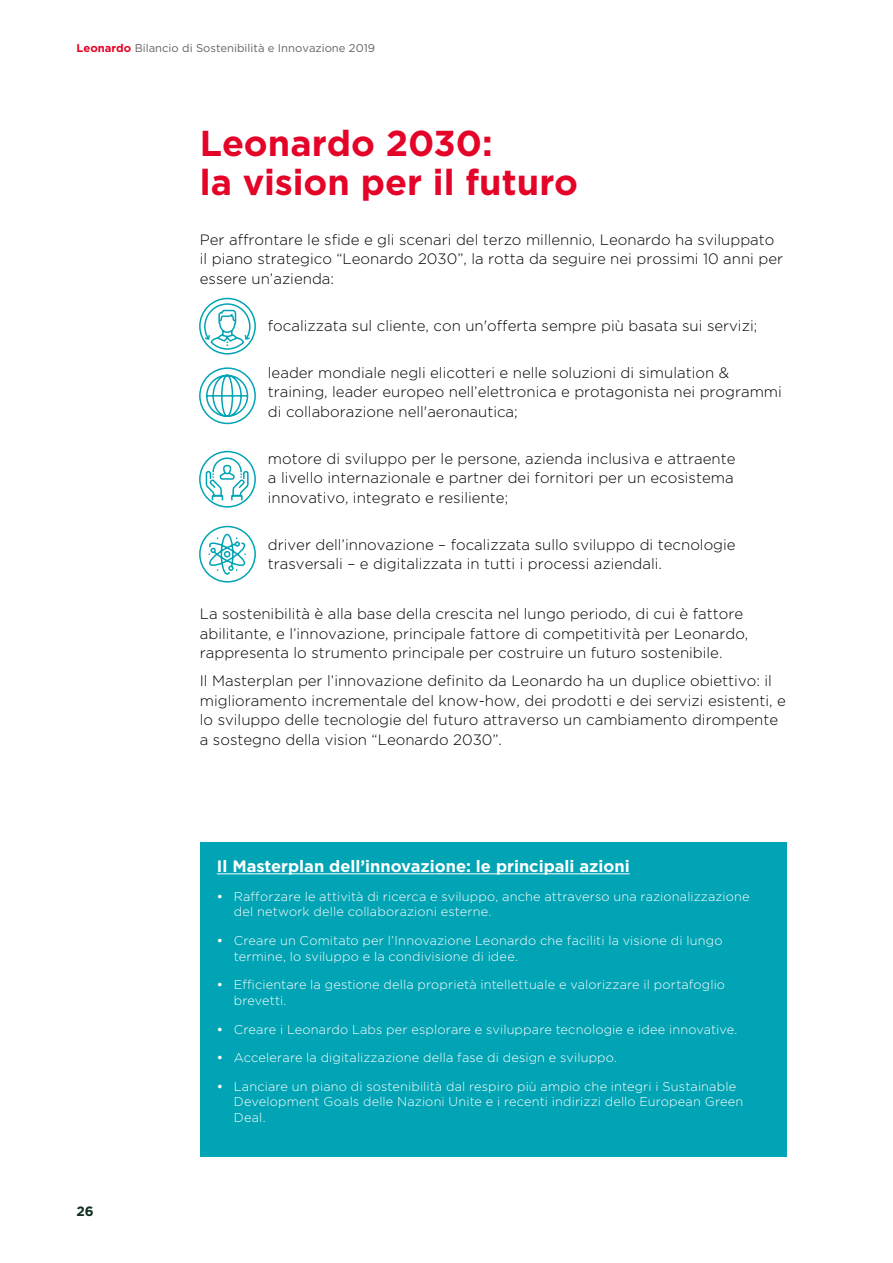
<style>
.page{position:relative;width:893px;height:1263px;background:#fff}
.page>*{position:absolute;margin:0;border:0;box-sizing:border-box;transform-origin:0 0}
.t1{font:700 36px/39px "Gotham";color:#e40428}
.t2{font:700 16.5px "Gotham";color:#fff}
.t3{font:300 15px/19.5px "Gotham";color:#000}
.t4{font:700 13.5px "Gotham";color:#112e21}
.t5{font:300 12.75px/15.8px "Gotham";letter-spacing:.01em;color:#fff}
.t6{font:11.25px "Gotham";color:#646363}
.s1{font-weight:700;color:#e40428}
.s2{font-weight:500}
</style>
<div class="page">
<div style="left:199px;top:298px;width:57px;height:57px;border:2px solid #00a4b4;border-radius:50%"></div>
<svg style="left:203px;top:303px;width:48px;height:47px"></svg>
<div style="left:199px;top:367px;width:57px;height:57px;border:2px solid #00a4b4;border-radius:50%"></div>
<svg style="left:205px;top:374px;width:44px;height:44px"></svg>
<div style="left:199px;top:526px;width:57px;height:57px;border:2px solid #00a4b4;border-radius:50%"></div>
<svg style="left:207px;top:533px;width:41px;height:42px"></svg>
<div style="left:199px;top:451px;width:57px;height:57px;border:2px solid #00a4b4;border-radius:50%"></div>
<svg style="left:204px;top:457px;width:46px;height:45px"></svg>
<div style="left:200px;top:842px;width:587px;height:315px;background:#00a4b4"></div>
<hr style="left:217px;top:873px;width:413px;height:1px;background:#fff">
<p class="t6" style="left:77px;top:40px;width:300px"><span class="s1">Leonardo</span> Bilancio di Sostenibilità e Innovazione 2019</p>
<h1 class="t1" style="left:200px;top:124px;width:380px">Leonardo 2030:<br>la vision per il futuro</h1>
<p class="t3" style="left:200px;top:229px;width:585px">Per affrontare le sfide e gli scenari del terzo millennio, Leonardo ha sviluppato il piano strategico “Leonardo 2030”, la rotta da seguire nei prossimi 10 anni per essere un’azienda:</p>
<p class="t3" style="left:268px;top:315px;width:491px">focalizzata sul cliente, con un'offerta sempre più basata sui servizi;</p>
<p class="t3" style="left:268px;top:362px;width:515px">leader mondiale negli elicotteri e nelle soluzioni di simulation &amp; training, leader europeo nell’elettronica e protagonista nei programmi di collaborazione nell'aeronautica;</p>
<p class="t3" style="left:268px;top:448px;width:469px">motore di sviluppo per le persone, azienda inclusiva e attraente a livello internazionale e partner dei fornitori per un ecosistema innovativo, integrato e resiliente;</p>
<p class="t3" style="left:268px;top:534px;width:469px">driver dell’innovazione – focalizzata sullo sviluppo di tecnologie trasversali – e digitalizzata in tutti i processi aziendali.</p>
<p class="t3" style="left:200px;top:604px;width:550px">La sostenibilità è alla base della crescita nel lungo periodo, di cui è fattore abilitante, e l’innovazione, principale fattore di competitività per Leonardo, rappresenta lo strumento principale per costruire un futuro sostenibile.</p>
<p class="t3" style="left:200px;top:671px;width:587px">Il Masterplan per l’innovazione definito da Leonardo ha un duplice obiettivo: il miglioramento incrementale del know-how, dei prodotti e dei servizi esistenti, e lo sviluppo delle tecnologie del futuro attraverso un cambiamento dirompente a sostegno della vision “Leonardo 2030”.</p>
<p class="t4" style="left:77px;top:1202px;width:19px">26</p>
<p class="t2" style="left:217px;top:855px;width:414px">Il Masterplan dell’innovazione: le principali azioni</p>
<p class="t5" style="left:234px;top:888px;width:517px;text-indent:-17px"><span class="s2">•</span> Rafforzare le attività di ricerca e sviluppo, anche attraverso una razionalizzazione del network delle collaborazioni esterne.</p>
<p class="t5" style="left:234px;top:932px;width:490px;text-indent:-17px"><span class="s2">•</span> Creare un Comitato per l’Innovazione Leonardo che faciliti la visione di lungo termine, lo sviluppo e la condivisione di idee.</p>
<p class="t5" style="left:234px;top:976px;width:493px;text-indent:-17px"><span class="s2">•</span> Efficientare la gestione della proprietà intellettuale e valorizzare il portafoglio brevetti.</p>
<p class="t5" style="left:217px;top:1021px;width:522px"><span class="s2">•</span> Creare i Leonardo Labs per esplorare e sviluppare tecnologie e idee innovative.</p>
<p class="t5" style="left:217px;top:1049px;width:402px"><span class="s2">•</span> Accelerare la digitalizzazione della fase di design e sviluppo.</p>
<p class="t5" style="left:234px;top:1078px;width:511px;text-indent:-17px"><span class="s2">•</span> Lanciare un piano di sostenibilità dal respiro più ampio che integri i Sustainable<br>Development Goals delle Nazioni Unite e i recenti indirizzi dello European Green<br>Deal.</p>
</div>
